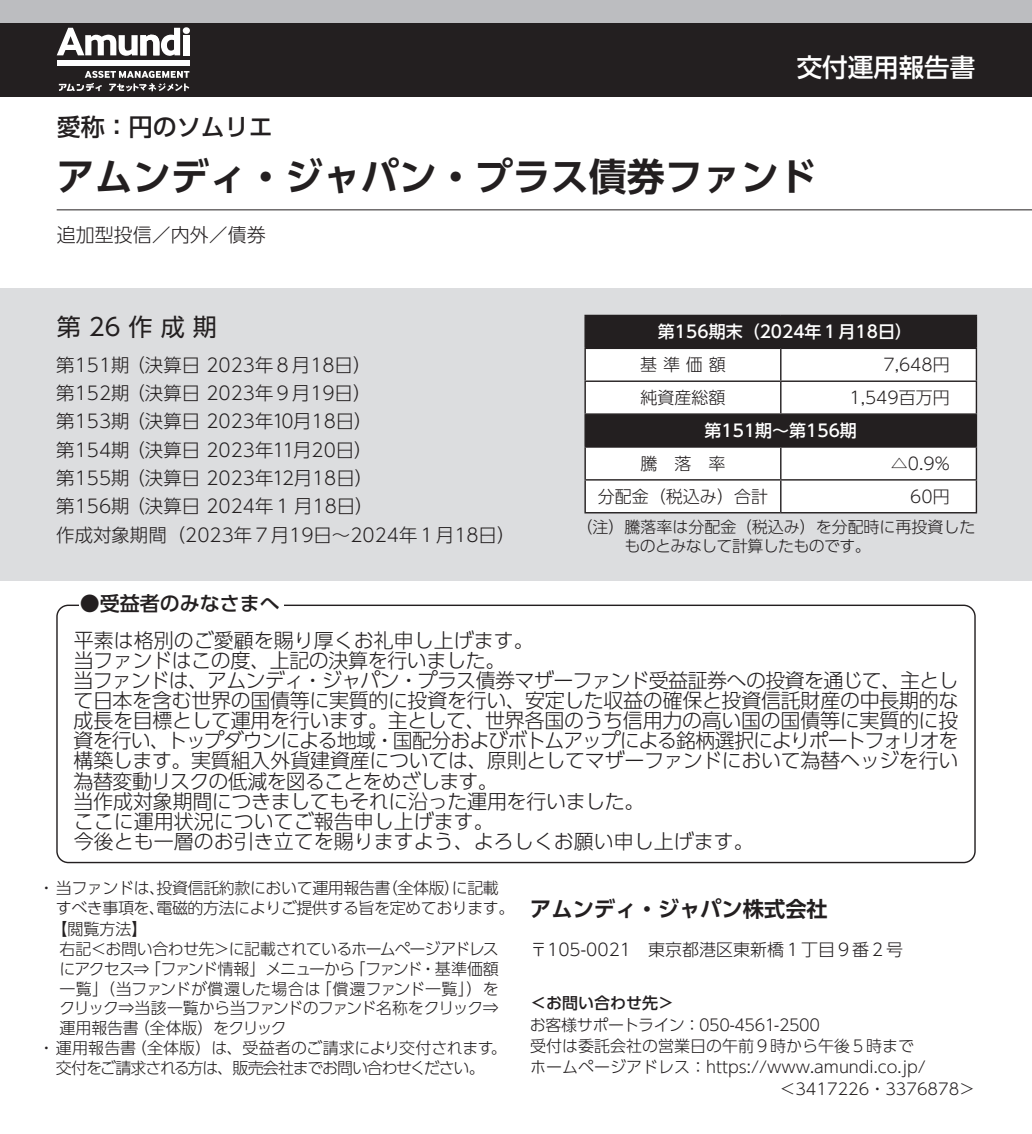
<style>
.page{position:relative;width:1032px;height:1134px;background:#fff}
.page>*{position:absolute;margin:0;border:0;box-sizing:border-box;transform-origin:0 0}
.t1{font:700 38px "UD Shin Go Pro De";color:#231f20}
.t2{font:500 25.6px "UD Shin Go Pro";color:#fff}
.t3{font:500 24px "UD Shin Go Pro";color:#231f20}
.t4{font:24px "UD Shin Go Pro";color:#231f20}
.t5{font:700 21.2px "UD Shin Go Pro De";color:#231f20}
.t6{font:300 20px/20.2px "UD Shin Go Pro";letter-spacing:-.02em;color:#231f20}
.t7{font:500 20px "UD Shin Go Pro";color:#231f20}
.t8{font:300 19px "UD Shin Go Pro";color:#231f20}
.t9{font:300 18.4px/28.4px "UD Shin Go Pro";color:#231f20}
.t10{font:300 17px "UD Shin Go Pro";color:#231f20}
.t11{font:500 17px "UD Shin Go Pro";color:#fff}
.t12{font:300 16px/18.4px "UD Shin Go Pro";color:#231f20}
.t13{font:300 16px "UD Shin Go Pro";letter-spacing:-.025em;color:#231f20}
.t14{font:300 16px "UD Shin Go Pro";letter-spacing:-.07em;color:#231f20}
.t15{font:300 16px "UD Shin Go Pro";letter-spacing:-.005em;color:#231f20}
.t16{font:300 16px "UD Shin Go Pro";letter-spacing:-.06em;color:#231f20}
.t17{font:300 16px "UD Shin Go Pro";letter-spacing:-.075em;color:#231f20}
.t18{font:500 16px "UD Shin Go Pro";color:#231f20}
</style>
<div class="page">
<div style="left:0;top:288px;width:1032px;height:292px;background:#dcdddf"></div>
<div style="left:0;top:14px;width:1032px;height:82px;background:#231f20"></div>
<div style="left:0;top:0;width:1032px;height:23px;background:#bcbdc0"></div>
<div style="left:57px;top:61px;width:132px;height:5px;background:#fff"></div>
<svg style="left:57px;top:28px;width:123px;height:28px"></svg>
<div style="left:183px;top:27px;width:7px;height:7px;background:#fff;border-radius:50%"></div>
<div style="left:183px;top:35px;width:6px;height:20px;background:#fff"></div>
<svg style="left:59px;top:71px;width:130px;height:20px"></svg>
<div style="left:586px;top:316px;width:390px;height:32px;background:#231f20"></div>
<svg style="left:586px;top:349px;width:390px;height:163px;fill:#fff"></svg>
<hr style="left:780px;top:349px;width:1px;height:31px;background:#231f20">
<hr style="left:780px;top:382px;width:1px;height:31px;background:#231f20">
<hr style="left:780px;top:448px;width:1px;height:31px;background:#231f20">
<hr style="left:780px;top:481px;width:1px;height:31px;background:#231f20">
<hr style="left:976px;top:316px;width:1px;height:32px;background:#231f20">
<hr style="left:976px;top:415px;width:1px;height:31px;background:#231f20">
<hr style="left:584px;top:315px;width:197px;height:1px;background:#231f20">
<hr style="left:781px;top:315px;width:196px;height:1px;background:#231f20">
<hr style="left:584px;top:512px;width:197px;height:1px;background:#231f20">
<hr style="left:781px;top:512px;width:196px;height:1px;background:#231f20">
<hr style="left:584px;top:316px;width:2px;height:32px;background:#231f20">
<hr style="left:584px;top:348px;width:197px;height:1px;background:#231f20">
<hr style="left:584px;top:349px;width:2px;height:31px;background:#231f20">
<hr style="left:781px;top:348px;width:196px;height:1px;background:#231f20">
<hr style="left:976px;top:349px;width:1px;height:31px;background:#231f20">
<hr style="left:584px;top:380px;width:197px;height:2px;background:#231f20">
<hr style="left:584px;top:382px;width:2px;height:31px;background:#231f20">
<hr style="left:781px;top:380px;width:196px;height:2px;background:#231f20">
<hr style="left:976px;top:382px;width:1px;height:31px;background:#231f20">
<hr style="left:584px;top:413px;width:197px;height:2px;background:#231f20">
<hr style="left:584px;top:415px;width:2px;height:31px;background:#231f20">
<hr style="left:781px;top:413px;width:196px;height:2px;background:#231f20">
<hr style="left:584px;top:446px;width:197px;height:2px;background:#231f20">
<hr style="left:584px;top:448px;width:2px;height:31px;background:#231f20">
<hr style="left:781px;top:446px;width:196px;height:2px;background:#231f20">
<hr style="left:976px;top:448px;width:1px;height:31px;background:#231f20">
<hr style="left:584px;top:479px;width:197px;height:2px;background:#231f20">
<hr style="left:584px;top:481px;width:2px;height:31px;background:#231f20">
<hr style="left:781px;top:479px;width:196px;height:2px;background:#231f20">
<hr style="left:976px;top:481px;width:1px;height:31px;background:#231f20">
<hr style="left:57px;top:209px;width:975px;height:1px;background:#231f20">
<p class="t3" style="left:57px;top:108px;width:218px">愛称：円のソムリエ</p>
<p class="t2" style="left:797px;top:46px;width:180px">交付運用報告書</p>
<h1 class="t1" style="left:57px;top:145px;width:762px">アムンディ・ジャパン・プラス債券ファンド</h1>
<p class="t8" style="left:57px;top:220px;width:211px">追加型投信／内外／債券</p>
<p class="t4" style="left:57px;top:307px;width:162px">第 26 作 成 期</p>
<p class="t9" style="left:56px;top:350px;width:461px">第151期 （決算日 2023年８月18日）<br>第152期 （決算日 2023年９月19日）<br>第153期 （決算日 2023年10月18日）<br>第154期 （決算日 2023年11月20日）<br>第155期 （決算日 2023年12月18日）<br>第156期 （決算日 2024年１月18日）<br>作成対象期間（2023年７月19日～2024年１月18日）</p>
<p class="t11" style="left:658px;top:318px;width:256px">第156期末（2024年１月18日）</p>
<p class="t10" style="left:640px;top:351px;width:87px">基準価額</p>
<p class="t10" style="left:883px;top:351px;width:68px">7,648円</p>
<p class="t10" style="left:640px;top:384px;width:87px">純資産総額</p>
<p class="t10" style="left:849px;top:384px;width:102px">1,549百万円</p>
<p class="t11" style="left:704px;top:417px;width:154px">第151期～第156期</p>
<p class="t10" style="left:640px;top:450px;width:87px">騰　落　率</p>
<p class="t10" style="left:891px;top:450px;width:60px">△0.9%</p>
<p class="t10" style="left:598px;top:482px;width:172px">分配金（税込み）合計</p>
<p class="t10" style="left:910px;top:482px;width:41px">60円</p>
<p class="t12" style="left:624px;top:517px;width:353px;text-indent:-48px">（注）騰落率は分配金（税込み）を分配時に再投資したものとみなして計算したものです。</p>
<p class="t7" style="left:80px;top:588px;width:201px">●受益者のみなさまへ</p>
<p class="t6" style="left:74px;top:629px;width:886px">平素は格別のご愛顧を賜り厚くお礼申し上げます。<br>当ファンドはこの度、上記の決算を行いました。<br>当ファンドは、アムンディ・ジャパン・プラス債券マザーファンド受益証券への投資を通じて、主として日本を含む世界の国債等に実質的に投資を行い、安定した収益の確保と投資信託財産の中長期的な成長を目標として運用を行います。主として、世界各国のうち信用力の高い国の国債等に実質的に投資を行い、トップダウンによる地域・国配分およびボトムアップによる銘柄選択によりポートフォリオを構築します。実質組入外貨建資産については、原則としてマザーファンドにおいて為替ヘッジを行い為替変動リスクの低減を図ることをめざします。<br>当作成対象期間につきましてもそれに沿った運用を行いました。<br>ここに運用状況についてご報告申し上げます。<br>今後とも一層のお引き立てを賜りますよう、よろしくお願い申し上げます。</p>
<p class="t13" style="left:39px;top:875px;width:462px">・ 当ファンドは、投資信託約款において運用報告書（全体版）に記載</p>
<p class="t13" style="left:56px;top:895px;width:460px">すべき事項を、電磁的方法によりご提供する旨を定めております。</p>
<p class="t13" style="left:51px;top:916px;width:98px">【閲覧方法】</p>
<p class="t13" style="left:59px;top:936px;width:441px">右記＜お問い合わせ先＞に記載されているホームページアドレス</p>
<p class="t14" style="left:59px;top:956px;width:441px">にアクセス⇒「ファンド情報」メニューから「ファンド・基準価額</p>
<p class="t12" style="left:59px;top:979px;width:441px">一覧」（当ファンドが償還した場合は「償還ファンド一覧」）を</p>
<p class="t16" style="left:59px;top:995px;width:441px">クリック⇒当該一覧から当ファンドのファンド名称をクリック⇒</p>
<p class="t13" style="left:59px;top:1015px;width:229px">運用報告書（全体版）をクリック</p>
<p class="t15" style="left:39px;top:1035px;width:470px">・ 運用報告書（全体版）は、受益者のご請求により交付されます。</p>
<p class="t17" style="left:56px;top:1055px;width:430px">交付をご請求される方は、販売会社までお問い合わせください。</p>
<p class="t5" style="left:530px;top:892px;width:299px">アムンディ・ジャパン株式会社</p>
<p class="t10" style="left:530px;top:935px;width:375px">〒105-0021　東京都港区東新橋１丁目９番２号</p>
<p class="t18" style="left:530px;top:990px;width:145px">＜お問い合わせ先＞</p>
<p class="t13" style="left:530px;top:1012px;width:292px">お客様サポートライン：050-4561-2500</p>
<p class="t12" style="left:530px;top:1036px;width:385px">受付は委託会社の営業日の午前９時から午後５時まで</p>
<p class="t12" style="left:530px;top:1057px;width:397px">ホームページアドレス：https://www.amundi.co.jp/</p>
<p class="t12" style="left:779px;top:1079px;width:197px">＜3417226・3376878＞</p>
</div>
